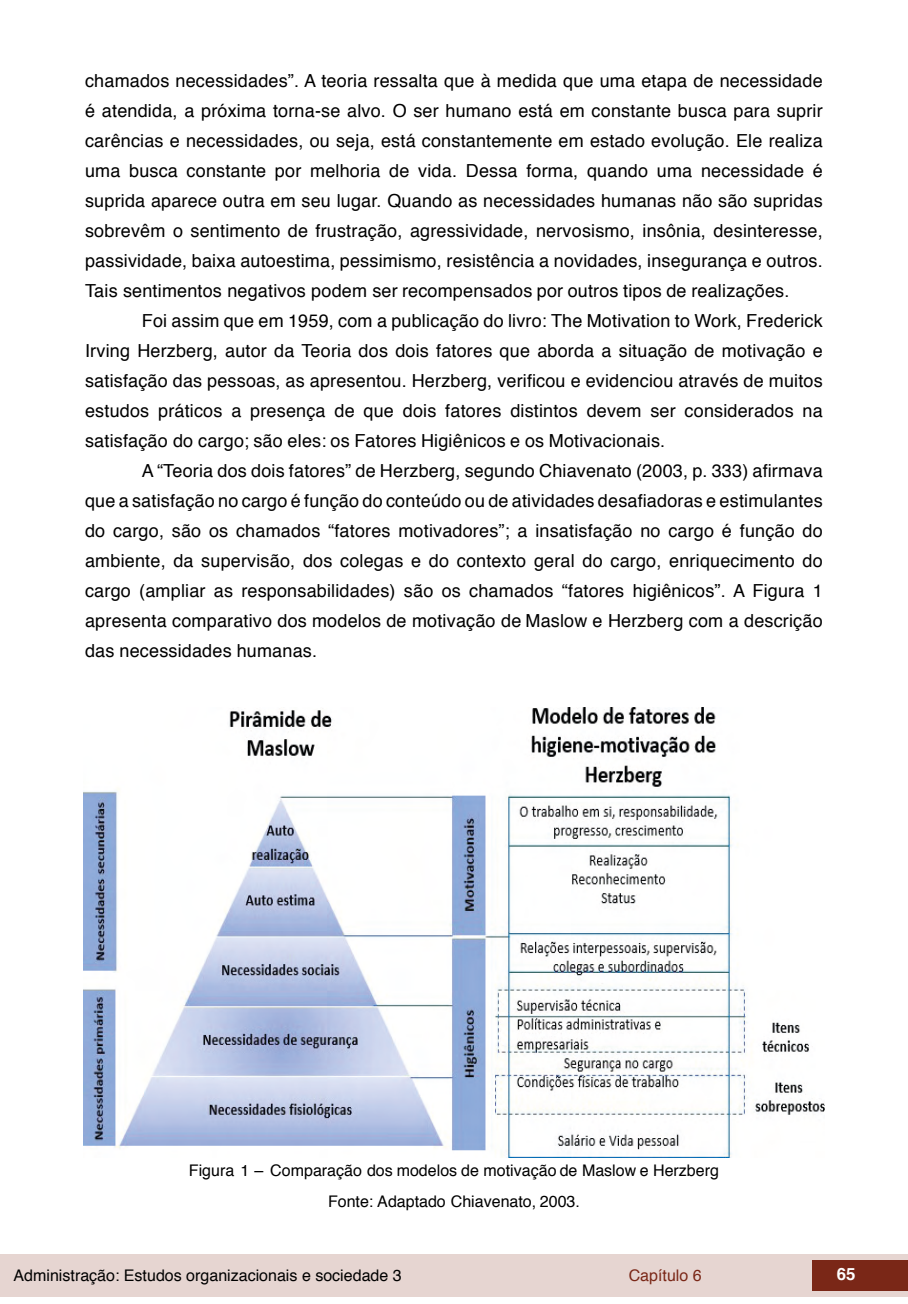
<style>
.page{position:relative;width:908px;height:1304px;background:#fff}
.page>*{position:absolute;margin:0;border:0;box-sizing:border-box;transform-origin:0 0}
.t1{font:18px/30px "Helvetica";letter-spacing:.01em;color:#000;text-align:justify}
.t2{font:700 16.8px "Helvetica";color:#fff}
.t3{font:16px/30.6px "Helvetica";color:#000;text-align:center}
.t4{font:16px "Helvetica";color:#7a2717}
</style>
<div class="page">
<div style="left:0;top:1254px;width:906px;height:43px;background:#e6d5d1"></div>
<div style="left:812px;top:1261px;width:95px;height:30px;background:#7a2717"></div>
<img style="left:84px;top:707px;width:740px;height:450px">
<p class="t1" style="left:85px;top:66px;width:738px">chamados necessidades”. A teoria ressalta que à medida que uma etapa de necessidade é atendida, a próxima torna-se alvo. O ser humano está em constante busca para suprir carências e necessidades, ou seja, está constantemente em estado evolução. Ele realiza uma busca constante por melhoria de vida. Dessa forma, quando uma necessidade é suprida aparece outra em seu lugar. Quando as necessidades humanas não são supridas sobrevêm o sentimento de frustração, agressividade, nervosismo, insônia, desinteresse, passividade, baixa autoestima, pessimismo, resistência a novidades, insegurança e outros.<br>Tais sentimentos negativos podem ser recompensados por outros tipos de realizações.</p>
<p class="t1" style="left:85px;top:306px;width:738px;text-indent:57px">Foi assim que em 1959, com a publicação do livro: The Motivation to Work, Frederick Irving Herzberg, autor da Teoria dos dois fatores que aborda a situação de motivação e satisfação das pessoas, as apresentou. Herzberg, verificou e evidenciou através de muitos estudos práticos a presença de que dois fatores distintos devem ser considerados na satisfação do cargo; são eles: os Fatores Higiênicos e os Motivacionais.</p>
<p class="t1" style="left:85px;top:457px;width:738px;text-indent:57px">A “Teoria dos dois fatores” de Herzberg, segundo Chiavenato (2003, p. 333) afirmava que a satisfação no cargo é função do conteúdo ou de atividades desafiadoras e estimulantes do cargo, são os chamados “fatores motivadores”; a insatisfação no cargo é função do ambiente, da supervisão, dos colegas e do contexto geral do cargo, enriquecimento do cargo (ampliar as responsabilidades) são os chamados “fatores higiênicos”. A Figura 1 apresenta comparativo dos modelos de motivação de Maslow e Herzberg com a descrição das necessidades humanas.</p>
<p class="t3" style="left:189px;top:1156px;width:531px">Figura 1 – Comparação dos modelos de motivação de Maslow e Herzberg<br>Fonte: Adaptado Chiavenato, 2003.</p>
<p class="t3" style="left:14px;top:1260px;width:389px">Administração: Estudos organizacionais e sociedade 3</p>
<p class="t4" style="left:628px;top:1263px;width:74px">Capítulo 6</p>
<p class="t2" style="left:836px;top:1261px;width:20px">65</p>
</div>
